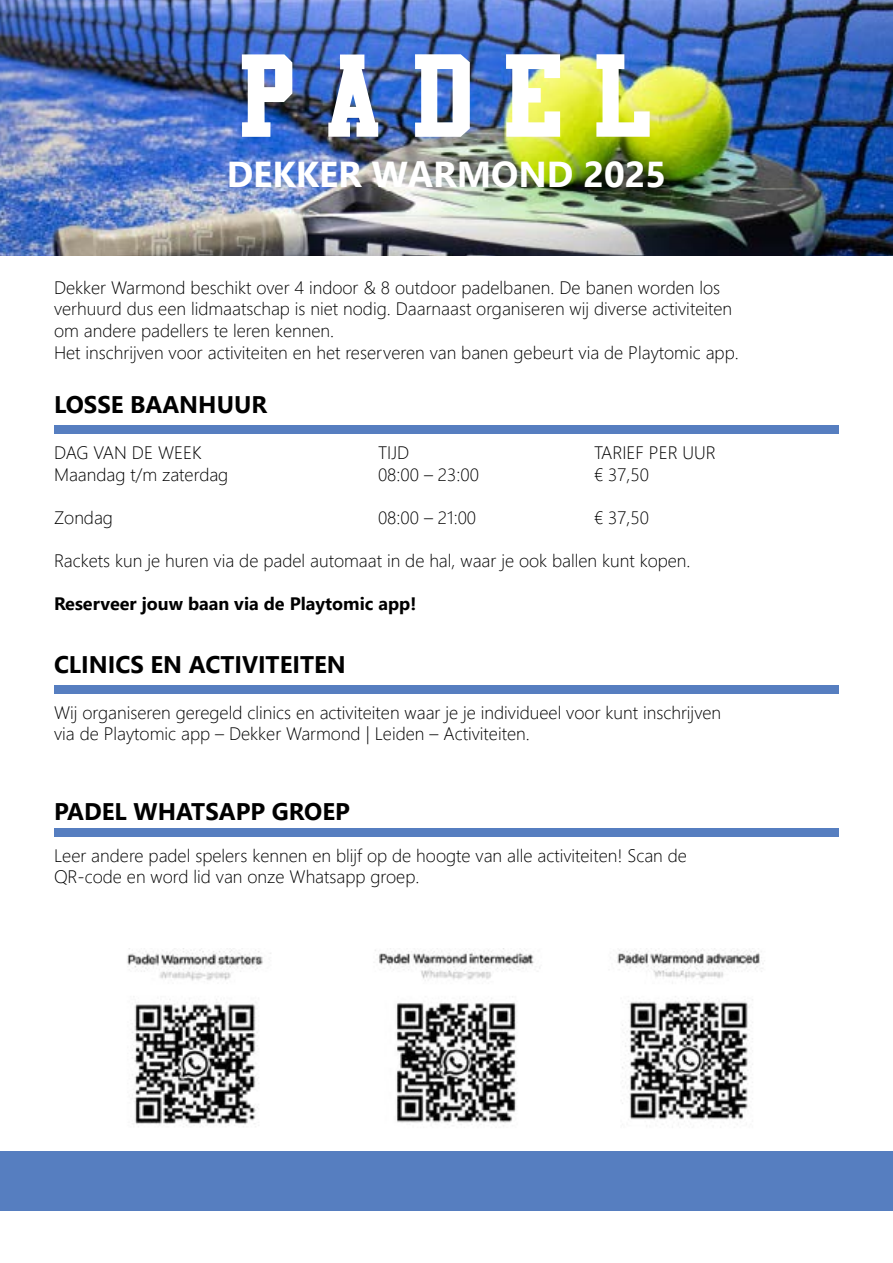
<style>
.page{position:relative;width:893px;height:1263px;background:#fff}
.page>*{position:absolute;margin:0;border:0;box-sizing:border-box;transform-origin:0 0}
.t1{font:102px "Athletic";color:#fff}
.t2{font:700 36px "Ebrima";color:#fff}
.t3{font:700 24px "Segoe UI";color:#000}
.t4{font:300 18px/21.6px "Segoe UI";color:#000}
.t5{font:700 18px "Segoe UI";color:#000}
</style>
<div class="page">
<div style="left:0;top:1151px;width:893px;height:60px;background:#567ec0"></div>
<div style="left:54px;top:828px;width:785px;height:8px;background:#567ec0"></div>
<div style="left:54px;top:686px;width:785px;height:8px;background:#567ec0"></div>
<div style="left:54px;top:425px;width:785px;height:8px;background:#567ec0"></div>
<img style="left:0;top:0;width:893px;height:255px">
<img style="left:617px;top:948px;width:147px;height:177px">
<img style="left:375px;top:948px;width:165px;height:178px">
<img style="left:127px;top:948px;width:144px;height:179px">
<h1 class="t1" style="left:239px;top:54px;width:415px">P A D E L</h1>
<h2 class="t2" style="left:227px;top:146px;width:441px">DEKKER WARMOND 2025</h2>
<p class="t4" style="left:54px;top:275px;width:686px">Dekker Warmond beschikt over 4 indoor &amp; 8 outdoor padelbanen. De banen worden los verhuurd dus een lidmaatschap is niet nodig. Daarnaast organiseren wij diverse activiteiten om andere padellers te leren kennen.<br>Het inschrijven voor activiteiten en het reserveren van banen gebeurt via de Playtomic app.</p>
<h3 class="t3" style="left:54px;top:381px;width:215px">LOSSE BAANHUUR</h3>
<p class="t4" style="left:54px;top:440px;width:149px">DAG VAN DE WEEK</p>
<p class="t4" style="left:378px;top:440px;width:33px">TIJD</p>
<p class="t4" style="left:594px;top:440px;width:123px">TARIEF PER UUR</p>
<p class="t4" style="left:54px;top:462px;width:176px">Maandag t/m zaterdag</p>
<p class="t4" style="left:378px;top:462px;width:103px">08:00 – 23:00</p>
<p class="t4" style="left:594px;top:462px;width:56px">€ 37,50</p>
<p class="t4" style="left:54px;top:505px;width:61px">Zondag</p>
<p class="t4" style="left:378px;top:505px;width:100px">08:00 – 21:00</p>
<p class="t4" style="left:594px;top:505px;width:56px">€ 37,50</p>
<p class="t4" style="left:54px;top:548px;width:638px">Rackets kun je huren via de padel automaat in de hal, waar je ook ballen kunt kopen.</p>
<p class="t5" style="left:54px;top:587px;width:364px">Reserveer jouw baan via de Playtomic app!</p>
<h3 class="t3" style="left:54px;top:642px;width:293px">CLINICS EN ACTIVITEITEN</h3>
<p class="t4" style="left:54px;top:700px;width:669px">Wij organiseren geregeld clinics en activiteiten waar je je individueel voor kunt inschrijven via de Playtomic app – Dekker Warmond | Leiden – Activiteiten.</p>
<h3 class="t3" style="left:54px;top:789px;width:297px">PADEL WHATSAPP GROEP</h3>
<p class="t4" style="left:54px;top:843px;width:634px">Leer andere padel spelers kennen en blijf op de hoogte van alle activiteiten! Scan de<br>QR-code en word lid van onze Whatsapp groep.</p>
</div>
